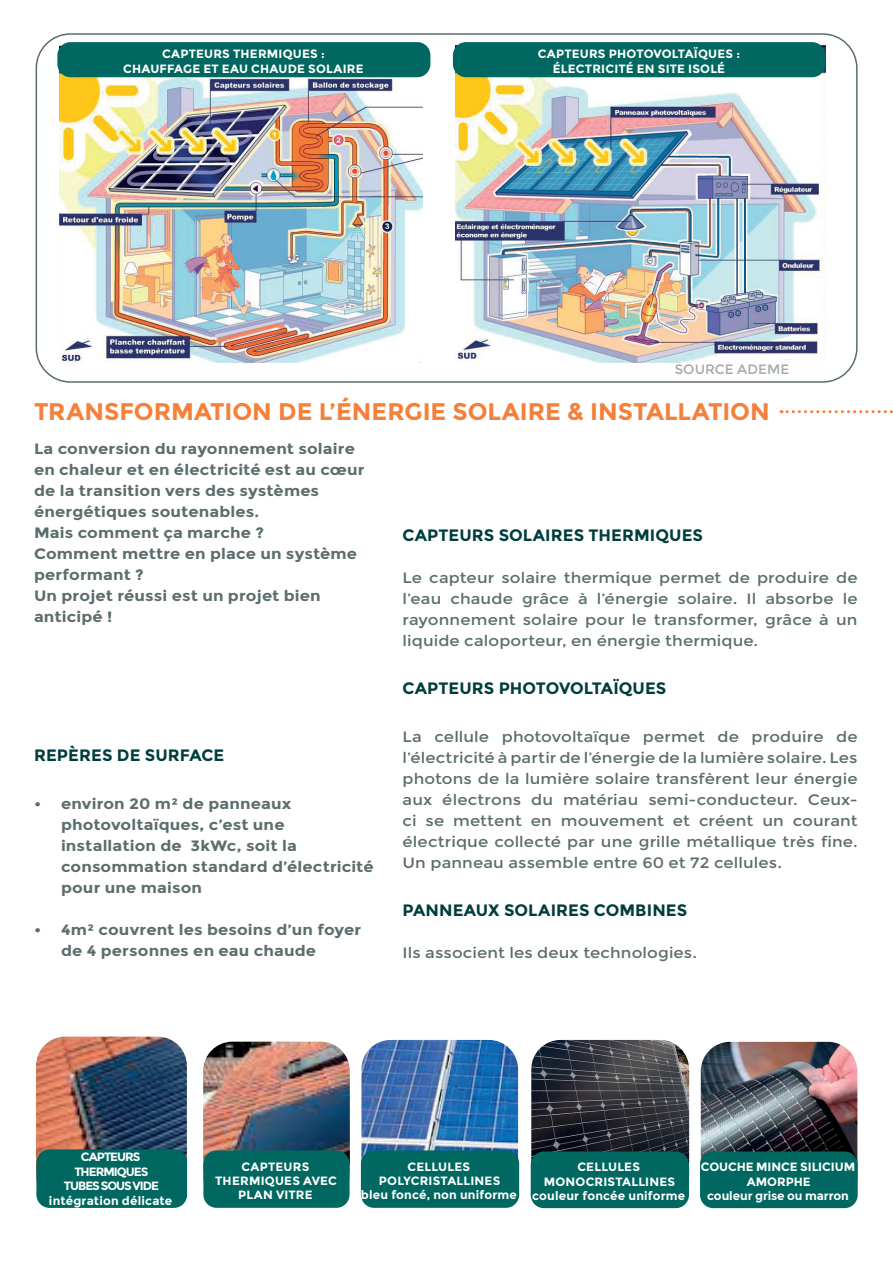
<style>
.page{position:relative;width:893px;height:1263px;background:#fff}
.page>*{position:absolute;margin:0;border:0;box-sizing:border-box;transform-origin:0 0}
.t1{font:700 24px "Montserrat";color:#f4803a}
.t2{font:700 16.5px "Montserrat";letter-spacing:.005em;color:#003d3d}
.t3{font:15px/21px "Montserrat";letter-spacing:.005em;color:#5c6d6d;text-align:justify;scale:1.1 1}
.t4{font:700 15px/21px "Montserrat";letter-spacing:.01em;color:#5c6d6d;scale:1.1 1}
.t5{font:13.5px "Montserrat";letter-spacing:.005em;color:#a8a9ad}
.t6{font:700 12px/14.4px "Montserrat";letter-spacing:.01em;color:#fff;text-align:center}
.t7{font:700 12px/14.4px "Montserrat";letter-spacing:-.08em;color:#fff;text-align:center}
</style>
<div class="page">
<div style="left:36px;top:33px;width:822px;height:350px;border:2px solid #5c6d6d;border-radius:34px"></div>
<svg style="left:781px;top:410px;width:112px;height:3px"></svg>
<img style="left:203px;top:1043px;width:146px;height:156px">
<div style="left:200px;top:1039px;width:153px;height:169px;border:3px solid #fff;border-radius:31px"></div>
<img style="left:36px;top:1038px;width:152px;height:164px">
<div style="left:33px;top:1034px;width:157px;height:173px;border:3px solid #fff;border-radius:31px"></div>
<img style="left:360px;top:1041px;width:159px;height:161px">
<div style="left:359px;top:1037px;width:162px;height:169px;border:3px solid #fff;border-radius:31px"></div>
<img style="left:530px;top:1041px;width:159px;height:164px">
<div style="left:529px;top:1037px;width:163px;height:169px;border:3px solid #fff;border-radius:31px"></div>
<img style="left:60px;top:44px;width:362px;height:319px">
<img style="left:455px;top:44px;width:370px;height:319px">
<img style="left:700px;top:1043px;width:158px;height:163px">
<div style="left:698px;top:1039px;width:162px;height:169px;border:3px solid #fff;border-radius:31px"></div>
<div style="left:361px;top:1150px;width:158px;height:58px;background:#006860;border-radius:13px"></div>
<div style="left:531px;top:1151px;width:158px;height:57px;background:#006860;border-radius:13px"></div>
<div style="left:700px;top:1151px;width:158px;height:57px;background:#006860;border-radius:13px"></div>
<div style="left:36px;top:1149px;width:151px;height:59px;background:#006860;border-radius:13px"></div>
<div style="left:203px;top:1150px;width:147px;height:58px;background:#006860;border-radius:13px"></div>
<div style="left:453px;top:42px;width:372px;height:35px;background:#006860;border-radius:13px"></div>
<div style="left:57px;top:42px;width:373px;height:35px;background:#006860;border-radius:13px"></div>
<p class="t6" style="left:123px;top:47px;width:242px">CAPTEURS THERMIQUES :<br>CHAUFFAGE ET EAU CHAUDE SOLAIRE</p>
<p class="t6" style="left:538px;top:47px;width:204px">CAPTEURS PHOTOVOLTAÏQUES :<br>ÉLECTRICITÉ EN SITE ISOLÉ</p>
<p class="t5" style="left:675px;top:362px;width:116px">SOURCE ADEME</p>
<h1 class="t1" style="left:34px;top:397px;width:737px">TRANSFORMATION DE L’ÉNERGIE SOLAIRE &amp; INSTALLATION</h1>
<p class="t4" style="left:34px;top:438px;width:302px">La conversion du rayonnement solaire en chaleur et en électricité est au cœur de la transition vers des systèmes énergétiques soutenables.<br>Mais comment ça marche ?<br>Comment mettre en place un système performant ?<br>Un projet réussi est un projet bien anticipé !</p>
<p class="t2" style="left:34px;top:745px;width:192px">REPÈRES DE SURFACE</p>
<p class="t4" style="left:61px;top:793px;width:286px;text-indent:-27px">• environ 20 m² de panneaux photovoltaïques, c’est une installation de 3kWc, soit la consommation standard d’électricité pour une maison</p>
<p class="t4" style="left:61px;top:919px;width:274px;text-indent:-27px">• 4m² couvrent les besoins d’un foyer de 4 personnes en eau chaude</p>
<p class="t2" style="left:403px;top:525px;width:302px">CAPTEURS SOLAIRES THERMIQUES</p>
<p class="t3" style="left:403px;top:567px;width:415px">Le capteur solaire thermique permet de produire de l’eau chaude grâce à l’énergie solaire. Il absorbe le rayonnement solaire pour le transformer, grâce à un liquide caloporteur, en énergie thermique.</p>
<p class="t2" style="left:403px;top:678px;width:265px">CAPTEURS PHOTOVOLTAÏQUES</p>
<p class="t3" style="left:403px;top:726px;width:415px">La cellule photovoltaïque permet de produire de l’électricité à partir de l’énergie de la lumière solaire. Les photons de la lumière solaire transfèrent leur énergie aux électrons du matériau semi-conducteur. Ceux&shy;ci se mettent en mouvement et créent un courant électrique collecté par une grille métallique très fine.<br>Un panneau assemble entre 60 et 72 cellules.</p>
<p class="t2" style="left:403px;top:900px;width:286px">PANNEAUX SOLAIRES COMBINES</p>
<p class="t3" style="left:403px;top:942px;width:269px">Ils associent les deux technologies.</p>
<p class="t7" style="left:49px;top:1150px;width:125px">CAPTEURS<br>THERMIQUES<br>TUBES SOUS VIDE intégration délicate</p>
<p class="t6" style="left:215px;top:1159px;width:123px">CAPTEURS<br>THERMIQUES AVEC<br>PLAN VITRE</p>
<p class="t6" style="left:361px;top:1159px;width:158px">CELLULES<br>POLYCRISTALLINES<br>bleu foncé, non uniforme</p>
<p class="t6" style="left:532px;top:1160px;width:155px">CELLULES<br>MONOCRISTALLINES couleur foncée uniforme</p>
<p class="t6" style="left:701px;top:1160px;width:156px">COUCHE MINCE SILICIUM<br>AMORPHE<br>couleur grise ou marron</p>
</div>
